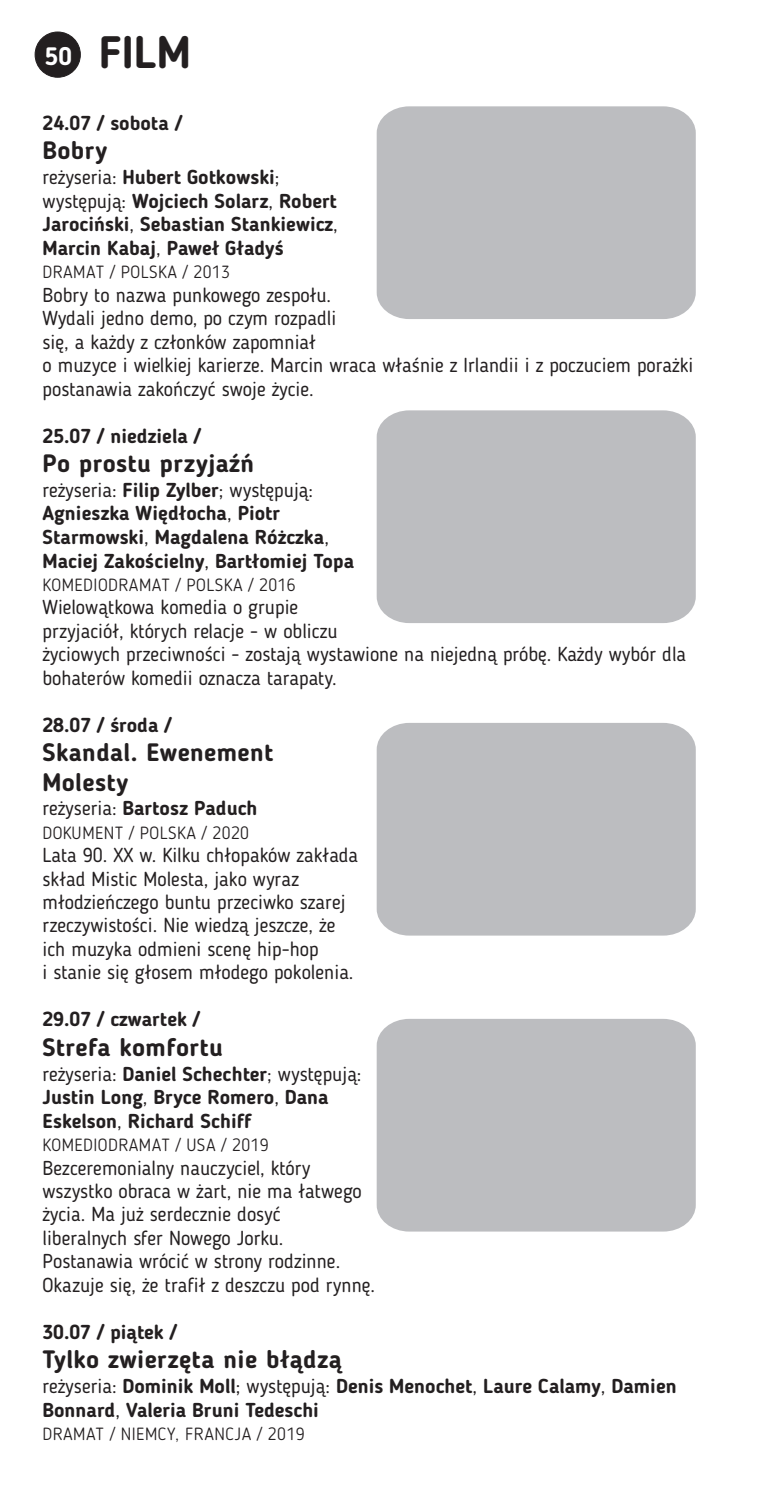
<style>
.page{position:relative;width:780px;height:1489px;background:#fff}
.page>*{position:absolute;margin:0;border:0;box-sizing:border-box;transform-origin:0 0}
.t1{font:700 45px "Blogger Sans";color:#231f20}
.t2{font:700 25px/29.5px "Blogger Sans";letter-spacing:.015em;color:#231f20}
.t3{font:20px/23.5px "Blogger Sans";color:#231f20}
.t4{font:700 20px/23.5px "Blogger Sans";color:#231f20}
.t5{font:300 17.5px "Blogger Sans";letter-spacing:.03em;color:#231f20}
.s1{font-size:25px;color:#fff}
.s2{font-weight:400}
</style>
<div class="page">
<div style="left:35px;top:32px;width:46px;height:45px;background:#231f20;border:1px solid #231f20;border-radius:50%"></div>
<div style="left:376px;top:106px;width:319px;height:213px;background:#bcbdc0"></div>
<div style="left:376px;top:410px;width:319px;height:213px;background:#bcbdc0"></div>
<div style="left:376px;top:723px;width:319px;height:212px;background:#bcbdc0"></div>
<div style="left:376px;top:1019px;width:319px;height:212px;background:#bcbdc0"></div>
<h1 class="t1" style="left:45px;top:34px;width:148px"><span class="s1">50</span> FILM</h1>
<p class="t4" style="left:43px;top:113px;width:141px">24.07 / sobota /</p>
<p class="t4" style="left:43px;top:167px;width:297px"><span class="s2">reżyseria:</span> Hubert Gotkowski<span class="s2">; występują:</span> Wojciech Solarz<span class="s2">,</span> Robert Jarociński<span class="s2">,</span> Sebastian Stankiewicz<span class="s2">, </span>Marcin Kabaj<span class="s2">,</span> Paweł Gładyś</p>
<p class="t3" style="left:43px;top:285px;width:652px">Bobry to nazwa punkowego zespołu.<br>Wydali jedno demo, po czym rozpadli<br>się, a każdy z członków zapomniał<br>o muzyce i wielkiej karierze. Marcin wraca właśnie z Irlandii i z poczuciem porażki postanawia zakończyć swoje życie.</p>
<p class="t4" style="left:43px;top:425px;width:160px">25.07 / niedziela /</p>
<p class="t4" style="left:42px;top:480px;width:313px"><span class="s2">reżyseria:</span> Filip Zylber<span class="s2">; występują:<br></span>Agnieszka Więdłocha<span class="s2">,</span> Piotr Starmowski<span class="s2">,</span> Magdalena Różczka<span class="s2">, </span>Maciej Zakościelny<span class="s2">,</span> Bartłomiej Topa</p>
<p class="t3" style="left:42px;top:597px;width:645px">Wielowątkowa komedia o grupie<br>przyjaciół, których relacje - w obliczu<br>życiowych przeciwności - zostają wystawione na niejedną próbę. Każdy wybór dla bohaterów komedii oznacza tarapaty.</p>
<p class="t4" style="left:42px;top:714px;width:131px">28.07 / środa /</p>
<p class="t2" style="left:42px;top:138px;width:66px">Bobry</p>
<p class="t5" style="left:42px;top:265px;width:189px">DRAMAT / POLSKA / 2013</p>
<p class="t2" style="left:42px;top:451px;width:213px">Po prostu przyjaźń</p>
<p class="t5" style="left:42px;top:577px;width:255px">KOMEDIODRAMAT / POLSKA / 2016</p>
<p class="t2" style="left:42px;top:740px;width:232px">Skandal. Ewenement<br>Molesty</p>
<p class="t5" style="left:42px;top:825px;width:208px">DOKUMENT / POLSKA / 2020</p>
<p class="t4" style="left:42px;top:798px;width:216px"><span class="s2">reżyseria:</span> Bartosz Paduch</p>
<p class="t3" style="left:42px;top:845px;width:317px">Lata 90. XX w. Kilku chłopaków zakłada skład Mistic Molesta, jako wyraz młodzieńczego buntu przeciwko szarej rzeczywistości. Nie wiedzą jeszcze, że ich muzyka odmieni scenę hip-hop<br>i stanie się głosem młodego pokolenia.</p>
<p class="t4" style="left:42px;top:1009px;width:159px">29.07 / czwartek /</p>
<p class="t4" style="left:42px;top:1063px;width:320px"><span class="s2">reżyseria:</span> Daniel Schechter<span class="s2">; występują:<br></span>Justin Long<span class="s2">,</span> Bryce Romero<span class="s2">,</span> Dana<br>Eskelson<span class="s2">,</span> Richard Schiff</p>
<p class="t3" style="left:42px;top:1157px;width:334px">Bezceremonialny nauczyciel, który wszystko obraca w żart, nie ma łatwego życia. Ma już serdecznie dosyć<br>liberalnych sfer Nowego Jorku.<br>Postanawia wrócić w strony rodzinne.<br>Okazuje się, że trafił z deszczu pod rynnę.</p>
<p class="t4" style="left:42px;top:1321px;width:136px">30.07 / piątek /</p>
<p class="t4" style="left:42px;top:1375px;width:635px"><span class="s2">reżyseria:</span> Dominik Moll<span class="s2">; występują:</span> Denis Menochet<span class="s2">,</span> Laure Calamy<span class="s2">,</span> Damien<br>Bonnard<span class="s2">,</span> Valeria Bruni Tedeschi</p>
<p class="t2" style="left:42px;top:1034px;width:182px">Strefa komfortu</p>
<p class="t5" style="left:42px;top:1137px;width:228px">KOMEDIODRAMAT / USA / 2019</p>
<p class="t2" style="left:42px;top:1346px;width:301px">Tylko zwierzęta nie błądzą</p>
<p class="t5" style="left:42px;top:1426px;width:263px">DRAMAT / NIEMCY, FRANCJA / 2019</p>
</div>
